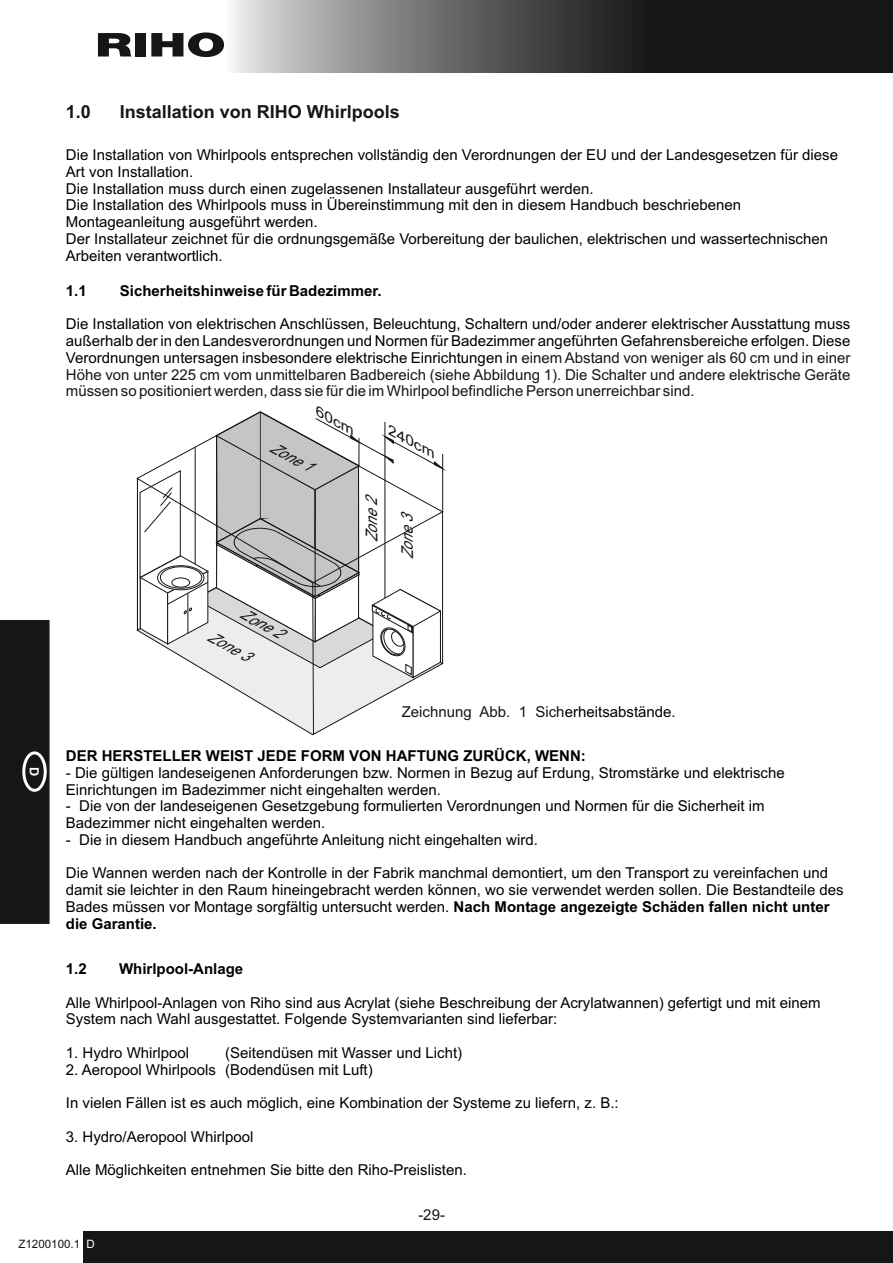
<style>
.page{position:relative;width:893px;height:1263px;background:#fff}
.page>*{position:absolute;margin:0;border:0;box-sizing:border-box;transform-origin:0 0}
.t1{font:700 18px "Arial";color:#151616}
.t2{font:italic 16.2px "Arial";color:#151616;scale:.86 1}
.t3{font:italic 15.45px "Arial";color:#151616;scale:.94 1}
.t4{font:15px/16.8px "Arial";color:#000}
.t5{font:700 15px "Arial";color:#000}
.t6{font:15px "Arial";color:#151616}
.t7{font:italic 12.9px "Arial";color:#151616;scale:1.37 1}
.t8{font:700 12.75px "Arial";color:#fff}
.t9{font:11.55px "Arial";color:#151616}
.s1{color:#151616}
.s2{color:#000}
.s3{font-weight:700}
.s4{color:#fff}
</style>
<div class="page">
<hr style="left:137px;top:478px;width:1px;height:152px;background:#151616">
<svg style="left:140px;top:411px;width:305px;height:324px"></svg>
<hr style="left:442px;top:512px;width:1px;height:151px;background:#151616">
<svg style="left:137px;top:412px;width:306px;height:171px"></svg>
<svg style="left:98px;top:33px;width:33px;height:23px"></svg>
<div style="left:135px;top:33px;width:11px;height:23px;background:#151616"></div>
<svg style="left:151px;top:32px;width:65px;height:25px"></svg>
<svg style="left:216px;top:0;width:677px;height:73px;background:#535454"></svg>
<div style="left:84px;top:1231px;width:809px;height:32px;background:#151616"></div>
<div style="left:0;top:620px;width:50px;height:304px;background:#151616"></div>
<p class="t1" style="left:66px;top:105px;width:27px">1.0</p>
<p class="t1" style="left:120px;top:105px;width:282px">Installation von RIHO Whirlpools</p>
<p class="t4" style="left:66px;top:148px;width:774px">Die Installation von Whirlpools entsprechen vollständig den Verordnungen der EU und der Landesgesetzen für diese Art von Installation.<br>Die Installation muss durch einen zugelassenen Installateur ausgeführt werden.<br>Die Installation des Whirlpools muss in Übereinstimmung mit den in diesem Handbuch beschriebenen Montageanleitung ausgeführt werden.<br>Der Installateur zeichnet für die ordnungsgemäße Vorbereitung der baulichen, elektrischen und wassertechnischen Arbeiten verantwortlich.</p>
<p class="t5" style="left:66px;top:285px;width:22px">1.1</p>
<p class="t5" style="left:120px;top:285px;width:263px">Sicherheitshinweise für Badezimmer.</p>
<p class="t4" style="left:66px;top:317px;width:786px;text-align:justify">Die Installation von elektrischen Anschlüssen, Beleuchtung, Schaltern und/oder anderer elektrischer Ausstattung muss außerhalb der in den Landesverordnungen und Normen für Badezimmer angeführten Gefahrensbereiche erfolgen. Diese Verordnungen untersagen insbesondere elektrische Einrichtungen in <span class="s1">einem Abstand von weniger als 60 cm und in einer Höhe von unter 225 cm vom unmittelbaren Badbereich (siehe Abbildung 1). Die Schalter und andere elektrische Geräte müssen so positioniert werden, dass sie für die im Whirlpool befindliche Person unerreichbar sind.</span></p>
<p class="t8" style="left:39px;top:767px;width:11px;rotate:90deg">D</p>
<p class="t7" style="left:320px;top:407px;width:33px;rotate:29deg">60cm</p>
<p class="t3" style="left:274px;top:441px;width:50px;rotate:29deg">Zone 1</p>
<p class="t7" style="left:393px;top:426px;width:40px;rotate:29deg">240cm</p>
<p class="t2" style="left:366px;top:542px;width:52px;rotate:-91deg">Zone 2</p>
<p class="t2" style="left:401px;top:559px;width:52px;rotate:-90deg">Zone3</p>
<p class="t3" style="left:245px;top:607px;width:50px;rotate:29deg">Zone 2</p>
<p class="t3" style="left:212px;top:630px;width:50px;rotate:29deg">Zone 3</p>
<p class="t6" style="left:402px;top:706px;width:275px">Zeichnung Abb. 1 Sich<span class="s2">erheitsabstände.</span></p>
<p class="t5" style="left:66px;top:750px;width:522px">DER HERSTELLER WEIST JEDE FORM VON HAFTUNG ZURÜCK, WENN:</p>
<p class="t4" style="left:66px;top:765px;width:720px">- Die gültigen landeseigenen Anforderungen bzw. Normen in Bezug auf Erdung, Stromstärke und elektrische<br>Einrichtungen im Badezimmer nicht eingehalten werden.</p>
<p class="t4" style="left:66px;top:799px;width:700px">- Die von der landeseigenen Gesetzgebung formulierten Verordnungen und Normen für die Sicherheit im<br>Badezimmer nicht eingehalten werden.</p>
<p class="t4" style="left:66px;top:832px;width:473px">- Die in diesem Handbuch angeführte Anleitung nicht eingehalten wird.</p>
<p class="t4" style="left:66px;top:866px;width:779px">Die Wannen werden nach der Kontrolle in der Fabrik manchmal demontiert, um den Transport zu vereinfachen und damit sie leichter in den Raum hineingebracht werden können, wo sie verwendet werden sollen. Die Bestandteile des Bades müssen vor Montage sorgfältig untersucht werden. <span class="s3">Nach Montage angezeigte Schäden fallen nicht unter die Garantie.</span></p>
<p class="t5" style="left:66px;top:963px;width:22px">1.2</p>
<p class="t5" style="left:119px;top:963px;width:126px">Whirlpool-Anlage</p>
<p class="t4" style="left:66px;top:995px;width:756px">Alle Whirlpool-Anlagen von Riho sind aus Acrylat (siehe Beschreibung der Acrylatwannen) gefertigt und mit einem<br>System nach Wahl ausgestattet. Folgende Systemvarianten sind lieferbar:</p>
<p class="t4" style="left:66px;top:1045px;width:125px">1. Hydro Whirlpool</p>
<p class="t4" style="left:225px;top:1045px;width:239px">(Seitendüsen mit Wasser und Licht)</p>
<p class="t4" style="left:66px;top:1062px;width:308px">2. Aeropool Whirlpools (Bodendüsen mit Luft)</p>
<p class="t4" style="left:66px;top:1096px;width:554px">In vielen Fällen ist es auch möglich, eine Kombination der Systeme zu liefern, z. B.:</p>
<p class="t4" style="left:66px;top:1129px;width:189px">3. Hydro/Aeropool Whirlpool</p>
<p class="t4" style="left:66px;top:1163px;width:402px">Alle Möglichkeiten entnehmen Sie bitte den Riho-Preislisten.</p>
<p class="t6" style="left:418px;top:1209px;width:28px">-29-</p>
<p class="t9" style="left:18px;top:1240px;width:78px">Z1200100.1 <span class="s4">D</span></p>
</div>
